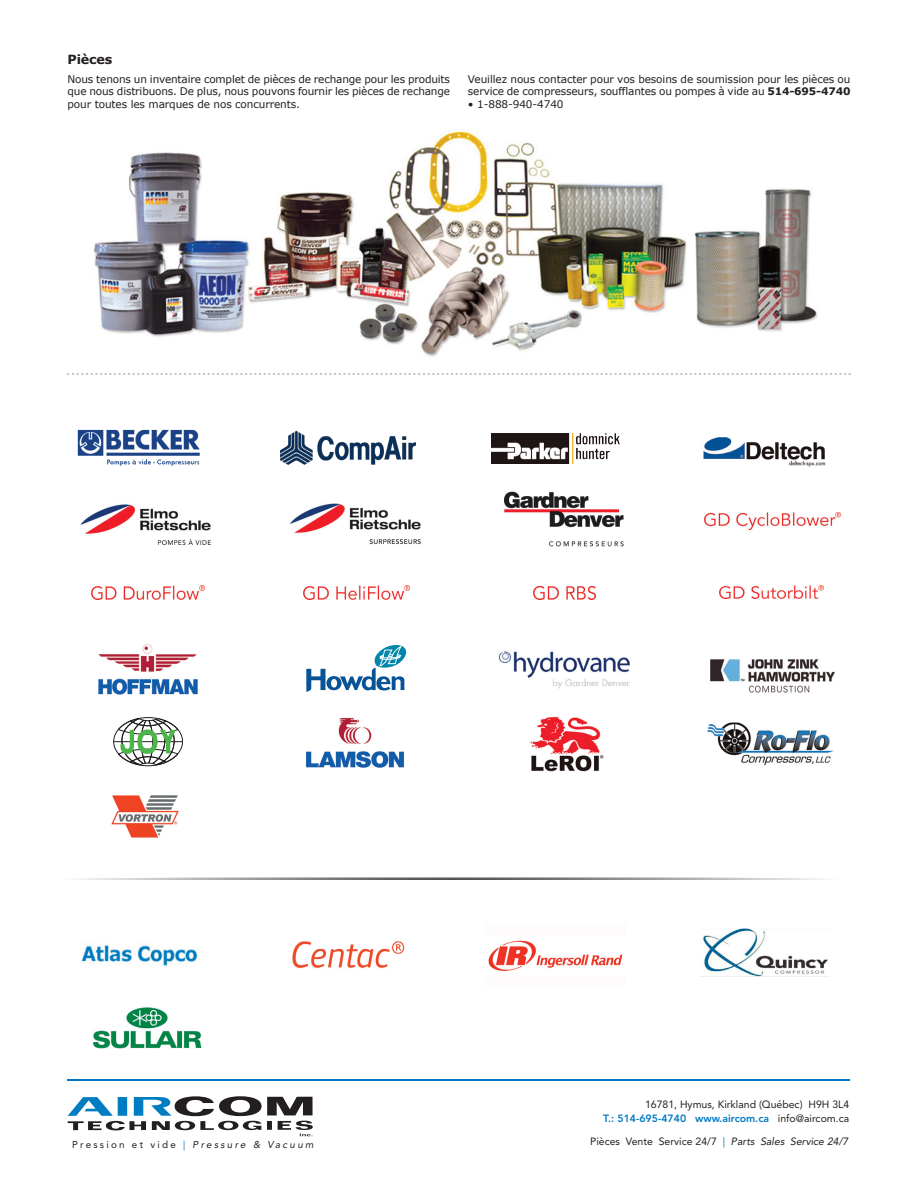
<style>
.page{position:relative;width:918px;height:1188px;background:#fff}
.page>*{position:absolute;margin:0;border:0;box-sizing:border-box;transform-origin:0 0}
.t1{font:18px "Varela Round";color:#bebfc2}
.t2{font:700 12.75px "Verdana";letter-spacing:-.01em;color:#231f20}
.t3{font:10.5px/12.6px "Verdana";letter-spacing:-.01em;color:#231f20;text-align:justify}
.t4{font:10.5px "Avenir";color:#231f20}
.t5{font:800 10.5px "Avenir";color:#007bc3}
.t6{font:italic 9.9px "Avenir";letter-spacing:.225em;color:#231f20}
.s1{font-weight:700}
.s2{font-weight:400;color:#231f20}
.s3{font-style:normal}
.s4{font-style:normal;color:#007bc3}
.s5{color:#007bc3}
.s6{font-style:italic}
</style>
<div class="page">
<svg style="left:67px;top:1079px;width:286px;height:58px"></svg>
<hr style="left:68px;top:1079px;width:782px;height:1px;background:#007bc3">
<img style="left:93px;top:130px;width:725px;height:227px">
<svg style="left:78px;top:877px;width:746px;height:3px;background:#abacae"></svg>
<img style="left:77px;top:429px;width:123px;height:37px">
<img style="left:281px;top:430px;width:134px;height:34px">
<img style="left:491px;top:433px;width:129px;height:30px">
<img style="left:703px;top:437px;width:123px;height:30px">
<img style="left:80px;top:504px;width:131px;height:42px">
<img style="left:290px;top:503px;width:131px;height:42px">
<img style="left:504px;top:491px;width:120px;height:56px">
<img style="left:704px;top:512px;width:136px;height:18px">
<img style="left:91px;top:586px;width:114px;height:13px">
<img style="left:304px;top:586px;width:105px;height:13px">
<img style="left:534px;top:587px;width:62px;height:12px">
<img style="left:720px;top:585px;width:104px;height:14px">
<img style="left:98px;top:644px;width:100px;height:51px">
<svg style="left:306px;top:645px;width:100px;height:47px"></svg>
<img style="left:499px;top:651px;width:131px;height:38px">
<img style="left:711px;top:660px;width:123px;height:32px">
<svg style="left:113px;top:717px;width:70px;height:49px"></svg>
<img style="left:305px;top:717px;width:99px;height:51px">
<img style="left:530px;top:716px;width:74px;height:56px">
<img style="left:707px;top:722px;width:127px;height:44px">
<img style="left:111px;top:795px;width:68px;height:43px">
<img style="left:81px;top:945px;width:117px;height:21px">
<img style="left:292px;top:941px;width:112px;height:28px">
<img style="left:488px;top:940px;width:135px;height:32px">
<img style="left:703px;top:929px;width:125px;height:47px">
<img style="left:93px;top:1007px;width:108px;height:41px">
<p class="t2" style="left:67px;top:52px;width:47px">Pièces</p>
<p class="t3" style="left:67px;top:72px;width:384px">Nous tenons un inventaire complet de pièces de rechange pour les produits que nous distribuons. De plus, nous pouvons fournir les pièces de rechange pour toutes les marques de nos concurrents.</p>
<p class="t3" style="left:468px;top:72px;width:384px">Veuillez nous contacter pour vos besoins de soumission pour les pièces ou service de compresseurs, soufflantes ou pompes à vide au <span class="s1">514-695-4740</span></p>
<p class="t3" style="left:468px;top:97px;width:97px">• 1-888-940-4740</p>
<p class="t1" style="left:66px;top:358px;width:788px">........................................................................................................................................................................</p>
<p class="t4" style="left:645px;top:1100px;width:206px">16781, Hymus, Kirkland (Québec) H9H 3L4</p>
<p class="t5" style="left:603px;top:1114px;width:248px">T.: 514-695-4740 www.aircom.ca <span class="s2">info@aircom.ca</span></p>
<p class="t6" style="left:72px;top:1140px;width:243px"><span class="s3">Pression et vide</span> <span class="s4">|</span> Pressure &amp; Vacuum</p>
<p class="t4" style="left:590px;top:1137px;width:260px">Pièces Vente Service 24/7 <span class="s5">|</span> <span class="s6">Parts Sales Service 24/7</span></p>
</div>
